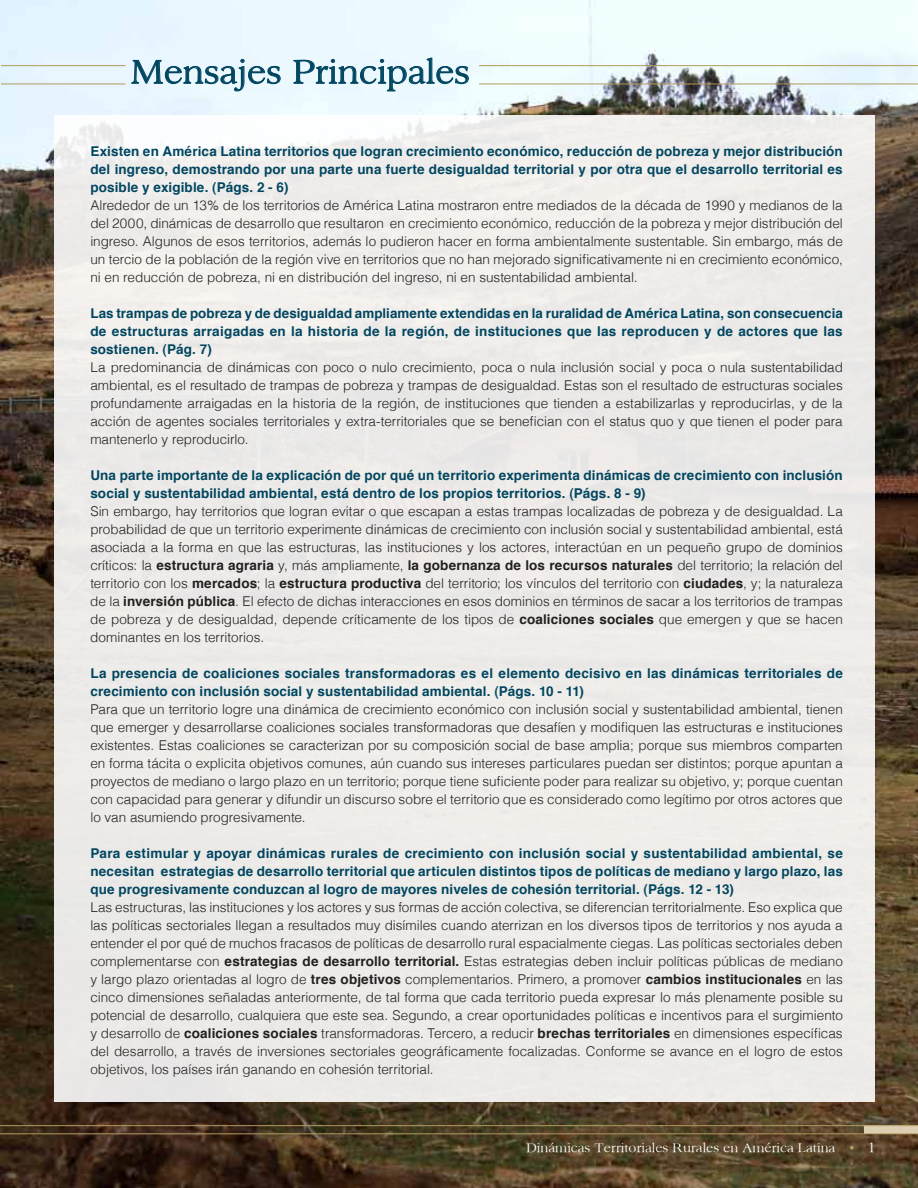
<style>
.page{position:relative;width:918px;height:1188px;background:#fff}
.page>*{position:absolute;margin:0;border:0;box-sizing:border-box;transform-origin:0 0}
.t1{font:36px "Sanford";color:#014660}
.t2{font:300 13.5px/18px "Helvetica";color:#231f20;text-align:justify}
.t3{font:700 13.5px/18px "Helvetica";letter-spacing:.01em;color:#014660;text-align:justify}
.t4{font:13.5px "Sanford";color:#fff}
.s1{font-weight:700}
.s2{color:#b39962}
.s3{font-size:15px}
</style>
<div class="page">
<img style="left:0;top:0;width:918px;height:1188px">
<div style="left:55px;top:115px;width:820px;height:987px;background:#edebe9"></div>
<hr style="left:479px;top:65px;width:439px;height:1px;background:#b39962">
<hr style="left:479px;top:84px;width:439px;height:1px;background:#b39962">
<svg style="left:131px;top:59px;width:150px;height:74px"></svg>
<svg style="left:293px;top:58px;width:176px;height:75px"></svg>
<div style="left:864px;top:1126px;width:54px;height:8px;background:#dccfb1"></div>
<hr style="left:0;top:1125px;width:918px;height:1px;background:#b39962">
<hr style="left:0;top:1134px;width:918px;height:1px;background:#b39962">
<hr style="left:1px;top:65px;width:124px;height:1px;background:#b39962">
<hr style="left:1px;top:84px;width:124px;height:1px;background:#b39962">
<h1 class="t1" style="left:131px;top:50px;width:340px">Mensajes Principales</h1>
<p class="t3" style="left:90px;top:142px;width:754px">Existen en América Latina territorios que logran crecimiento económico, reducción de pobreza y mejor distribución del ingreso, demostrando por una parte una fuerte desigualdad territorial y por otra que el desarrollo territorial es posible y exigible. (Págs. 2 - 6)</p>
<p class="t2" style="left:90px;top:196px;width:754px">Alrededor de un 13% de los territorios de América Latina mostraron entre mediados de la década de 1990 y medianos de la del 2000, dinámicas de desarrollo que resultaron en crecimiento económico, reducción de la pobreza y mejor distribución del ingreso. Algunos de esos territorios, además lo pudieron hacer en forma ambientalmente sustentable. Sin embargo, más de un tercio de la población de la región vive en territorios que no han mejorado significativamente ni en crecimiento económico, ni en reducción de pobreza, ni en distribución del ingreso, ni en sustentabilidad ambiental.</p>
<p class="t3" style="left:90px;top:304px;width:754px">Las trampas de pobreza y de desigualdad ampliamente extendidas en la ruralidad de América Latina, son consecuencia de estructuras arraigadas en la historia de la región, de instituciones que las reproducen y de actores que las sostienen. (Pág. 7)</p>
<p class="t2" style="left:90px;top:358px;width:754px">La predominancia de dinámicas con poco o nulo crecimiento, poca o nula inclusión social y poca o nula sustentabilidad ambiental, es el resultado de trampas de pobreza y trampas de desigualdad. Estas son el resultado de estructuras sociales profundamente arraigadas en la historia de la región, de instituciones que tienden a estabilizarlas y reproducirlas, y de la acción de agentes sociales territoriales y extra-territoriales que se benefician con el status quo y que tienen el poder para mantenerlo y reproducirlo.</p>
<p class="t3" style="left:90px;top:466px;width:754px">Una parte importante de la explicación de por qué un territorio experimenta dinámicas de crecimiento con inclusión social y sustentabilidad ambiental, está dentro de los propios territorios. (Págs. 8 - 9)</p>
<p class="t2" style="left:90px;top:502px;width:754px">Sin embargo, hay territorios que logran evitar o que escapan a estas trampas localizadas de pobreza y de desigualdad. La probabilidad de que un territorio experimente dinámicas de crecimiento con inclusión social y sustentabilidad ambiental, está asociada a la forma en que las estructuras, las instituciones y los actores, interactúan en un pequeño grupo de dominios críticos: la <span class="s1">estructura agraria</span> y, más ampliamente, <span class="s1">la gobernanza de los recursos naturales</span> del territorio; la relación del territorio con los <span class="s1">mercados</span>; la <span class="s1">estructura productiva</span> del territorio; los vínculos del territorio con <span class="s1">ciudades</span>, y; la naturaleza de la <span class="s1">inversión pública</span>. El efecto de dichas interacciones en esos dominios en términos de sacar a los territorios de trampas de pobreza y de desigualdad, depende críticamente de los tipos de <span class="s1">coaliciones sociales</span> que emergen y que se hacen dominantes en los territorios.</p>
<p class="t3" style="left:90px;top:664px;width:754px">La presencia de coaliciones sociales transformadoras es el elemento decisivo en las dinámicas territoriales de crecimiento con inclusión social y sustentabilidad ambiental. (Págs. 10 - 11)</p>
<p class="t2" style="left:90px;top:700px;width:754px">Para que un territorio logre una dinámica de crecimiento económico con inclusión social y sustentabilidad ambiental, tienen que emerger y desarrollarse coaliciones sociales transformadoras que desafíen y modifiquen las estructuras e instituciones existentes. Estas coaliciones se caracterizan por su composición social de base amplia; porque sus miembros comparten en forma tácita o explicita objetivos comunes, aún cuando sus intereses particulares puedan ser distintos; porque apuntan a proyectos de mediano o largo plazo en un territorio; porque tiene suficiente poder para realizar su objetivo, y; porque cuentan con capacidad para generar y difundir un discurso sobre el territorio que es considerado como legítimo por otros actores que lo van asumiendo progresivamente.</p>
<p class="t3" style="left:90px;top:844px;width:754px">Para estimular y apoyar dinámicas rurales de crecimiento con inclusión social y sustentabilidad ambiental, se necesitan estrategias de desarrollo territorial que articulen distintos tipos de políticas de mediano y largo plazo, las que progresivamente conduzcan al logro de mayores niveles de cohesión territorial. (Págs. 12 - 13)</p>
<p class="t2" style="left:90px;top:898px;width:754px">Las estructuras, las instituciones y los actores y sus formas de acción colectiva, se diferencian territorialmente. Eso explica que las políticas sectoriales llegan a resultados muy disímiles cuando aterrizan en los diversos tipos de territorios y nos ayuda a entender el por qué de muchos fracasos de políticas de desarrollo rural espacialmente ciegas. Las políticas sectoriales deben complementarse con <span class="s1">estrategias de desarrollo territorial.</span> Estas estrategias deben incluir políticas públicas de mediano y largo plazo orientadas al logro de <span class="s1">tres objetivos</span> complementarios. Primero, a promover <span class="s1">cambios institucionales</span> en las cinco dimensiones señaladas anteriormente, de tal forma que cada territorio pueda expresar lo más plenamente posible su potencial de desarrollo, cualquiera que este sea. Segundo, a crear oportunidades políticas e incentivos para el surgimiento y desarrollo de <span class="s1">coaliciones sociales</span> transformadoras. Tercero, a reducir <span class="s1">brechas territoriales</span> en dimensiones específicas del desarrollo, a través de inversiones sectoriales geográficamente focalizadas. Conforme se avance en el logro de estos objetivos, los países irán ganando en cohesión territorial.</p>
<p class="t4" style="left:526px;top:1140px;width:351px">Dinámicas Territoriales Rurales en América Latina <span class="s2">•</span> <span class="s3">1</span></p>
</div>
